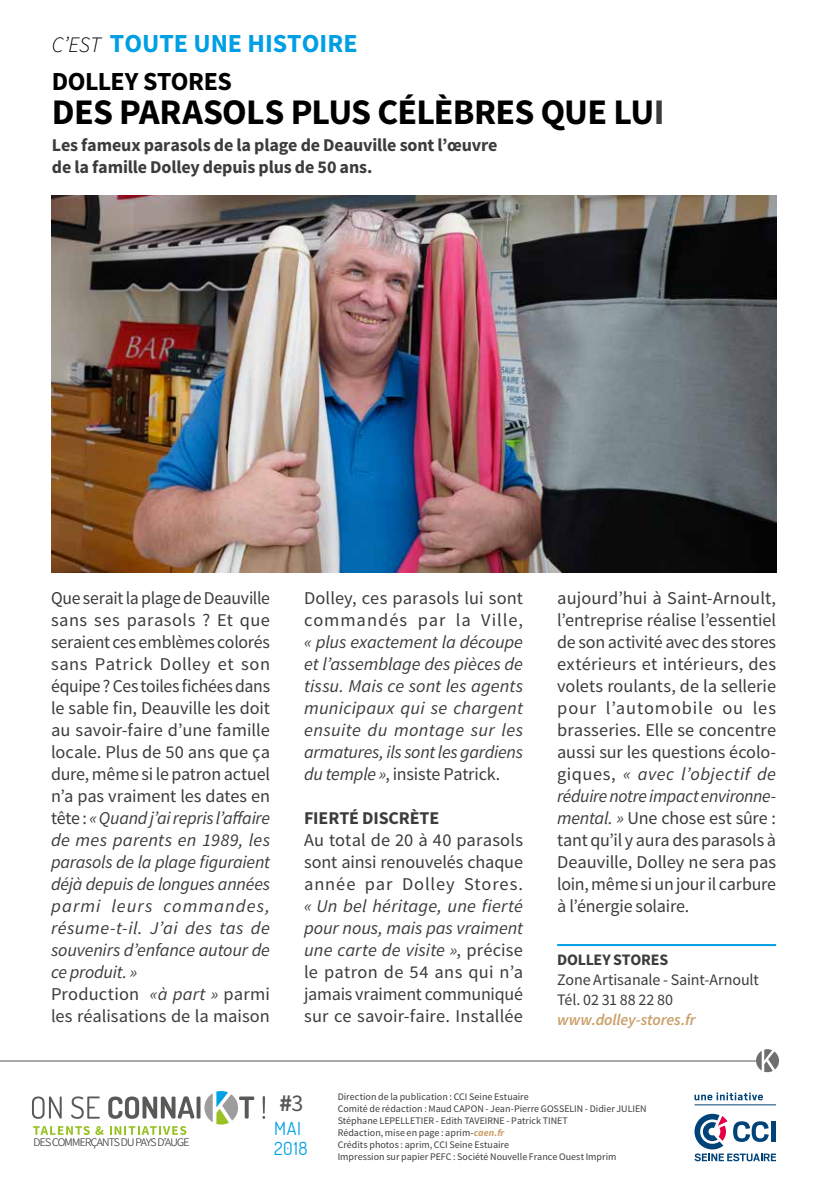
<style>
.page{position:relative;width:840px;height:1191px;background:#fff}
.page>*{position:absolute;margin:0;border:0;box-sizing:border-box;transform-origin:0 0}
.t1{font:700 36px "Source Sans Pro";letter-spacing:-.02em;color:#000}
.t2{font:700 26px/38.4px "Source Sans Pro";color:#009fe3}
.t3{font:700 24px "Source Sans Pro";color:#575756}
.t4{font:18px/22px "Source Sans Pro";letter-spacing:-.005em;color:#3c3c3b;text-align:justify}
.t5{font:italic 18px/22px "Source Sans Pro";letter-spacing:-.01em;color:#3c3c3b;text-align:justify}
.t6{font:700 18px/22px "Source Sans Pro";letter-spacing:-.01em;color:#3c3c3b}
.t7{font:18px/22px "Source Sans Pro";letter-spacing:.015em;color:#3c3c3b}
.t8{font:18px/20px "Dosis";letter-spacing:.035em;color:#009fe3}
.t9{font:16px/20px "Source Sans Pro";letter-spacing:-.005em;color:#3c3c3b}
.t10{font:italic 600 16px "Source Sans Pro";letter-spacing:-.01em;color:#ca9e67}
.t11{font:700 16px "Source Sans Pro";letter-spacing:-.015em;color:#3c3c3b}
.t12{font:300 11.4px "Source Sans Pro";letter-spacing:-.055em;color:#5a5958}
.t13{font:10px/12px "Source Sans Pro";color:#3c3c3b}
.s1{font-weight:300;font-style:italic;font-size:22px;color:#000}
.s2{color:#000}
.s3{color:#3c3c3b}
.s4{font-style:italic}
.s5{font-style:normal}
.s6{font-weight:400}
.s7{font-weight:700;font-style:italic;color:#ca9e67}
</style>
<div class="page">
<hr style="left:0;top:1060px;width:755px;height:1px;background:#575756">
<svg style="left:755px;top:1049px;width:23px;height:23px"></svg>
<svg style="left:262px;top:1096px;width:3px;height:22px"></svg>
<svg style="left:32px;top:1091px;width:222px;height:44px"></svg>
<hr style="left:557px;top:944px;width:218px;height:2px;background:#009fe3">
<img style="left:51px;top:196px;width:724px;height:376px">
<hr style="left:694px;top:1104px;width:81px;height:1px;background:#004379">
<svg style="left:694px;top:1092px;width:68px;height:8px"></svg>
<svg style="left:694px;top:1113px;width:81px;height:48px"></svg>
<h2 class="t2" style="left:52px;top:25px;width:307px"><span class="s1">C’EST</span> TOUTE UNE HISTOIRE<br><span class="s2">DOLLEY STORES</span></h2>
<h1 class="t1" style="left:52px;top:89px;width:613px">DES PARASOLS PLUS CÉLÈBRES QUE LU<span class="s3">I</span></h1>
<p class="t6" style="left:52px;top:135px;width:447px">Les fameux parasols de la plage de Deauville sont l’œuvre de la famille Dolley depuis plus de 50 ans.</p>
<p class="t4" style="left:51px;top:587px;width:220px;text-align:left">Que serait la plage de Deauville sans ses parasols ? Et que seraient ces emblèmes colorés sans Patrick Dolley et son équipe ? Ces toiles fichées dans le sable fin, Deauville les doit au savoir-faire d’une famille locale. Plus de 50 ans que ça dure, même si le patron actuel n’a pas vraiment les dates en tête : <span class="s4">«Quand j’ai repris l’affaire de mes parents en 1989, les parasols de la plage figuraient déjà depuis de longues années parmi leurs commandes, résume-t-il. J’ai des tas de souvenirs d’enfance autour de ce produit. »<br></span>Production <span class="s4">«à part »</span> parmi les réalisations de la maison</p>
<p class="t7" style="left:304px;top:587px;width:220px">Dolley, ces parasols lui sont commandés par la Ville,</p>
<p class="t5" style="left:304px;top:630px;width:220px">« plus exactement la découpe et l’assemblage des pièces de tissu. Mais ce sont les agents municipaux qui se chargent ensuite du montage sur les armatures, ils sont les gardiens du temple »<span class="s5">, insiste Patrick.</span></p>
<p class="t6" style="left:304px;top:807px;width:137px">FIERTÉ DISCRÈTE</p>
<p class="t4" style="left:304px;top:829px;width:220px">Au total de 20 à 40 parasols sont ainsi renouvelés chaque année par Dolley Stores.</p>
<p class="t4" style="left:304px;top:895px;width:220px"><span class="s4">« Un bel héritage, une fierté pour nous, mais pas vraiment une carte de visite »</span>, précise le patron de 54 ans qui n’a jamais vraiment communiqué sur ce savoir-faire. Installée</p>
<p class="t4" style="left:557px;top:587px;width:220px">aujourd’hui à Saint-Arnoult, l’entreprise réalise l’essentiel de son activité avec des stores extérieurs et intérieurs, des volets roulants, de la sellerie pour l’automobile ou les brasseries. Elle se concentre aussi sur les questions écolo&shy;giques, <span class="s4">« avec l’objectif de réduire notre impact environne&shy;mental. »</span> Une chose est sûre : tant qu’il y aura des parasols à Deauville, Dolley ne sera pas loin, même si un jour il carbure à l’énergie solaire.</p>
<p class="t11" style="left:557px;top:949px;width:113px">DOLLEY STORES</p>
<p class="t9" style="left:557px;top:970px;width:203px">Zone Artisanale - Saint-Arnoult<br>Tél. 02 31 88 22 80</p>
<p class="t10" style="left:557px;top:1010px;width:140px">www.dolley-stores.fr</p>
<p class="t12" style="left:33px;top:1135px;width:158px">DES COMMERÇANTS DU PAYS D’AUGE</p>
<h3 class="t3" style="left:279px;top:1087px;width:26px">#<span class="s6">3</span></h3>
<p class="t8" style="left:274px;top:1117px;width:35px">MAI<br>2018</p>
<p class="t13" style="left:337px;top:1090px;width:310px">Direction de la publication : CCI Seine Estuaire<br>Comité de rédaction : Maud CAPON - Jean-Pierre GOSSELIN - Didier JULIEN Stéphane LEPELLETIER - Edith TAVEIRNE - Patrick TINET<br>Rédaction, mise en page : aprim-<span class="s7">caen.fr<br></span>Crédits photos : aprim, CCI Seine Estuaire<br>Impression sur papier PEFC : Société Nouvelle France Ouest Imprim</p>
</div>
